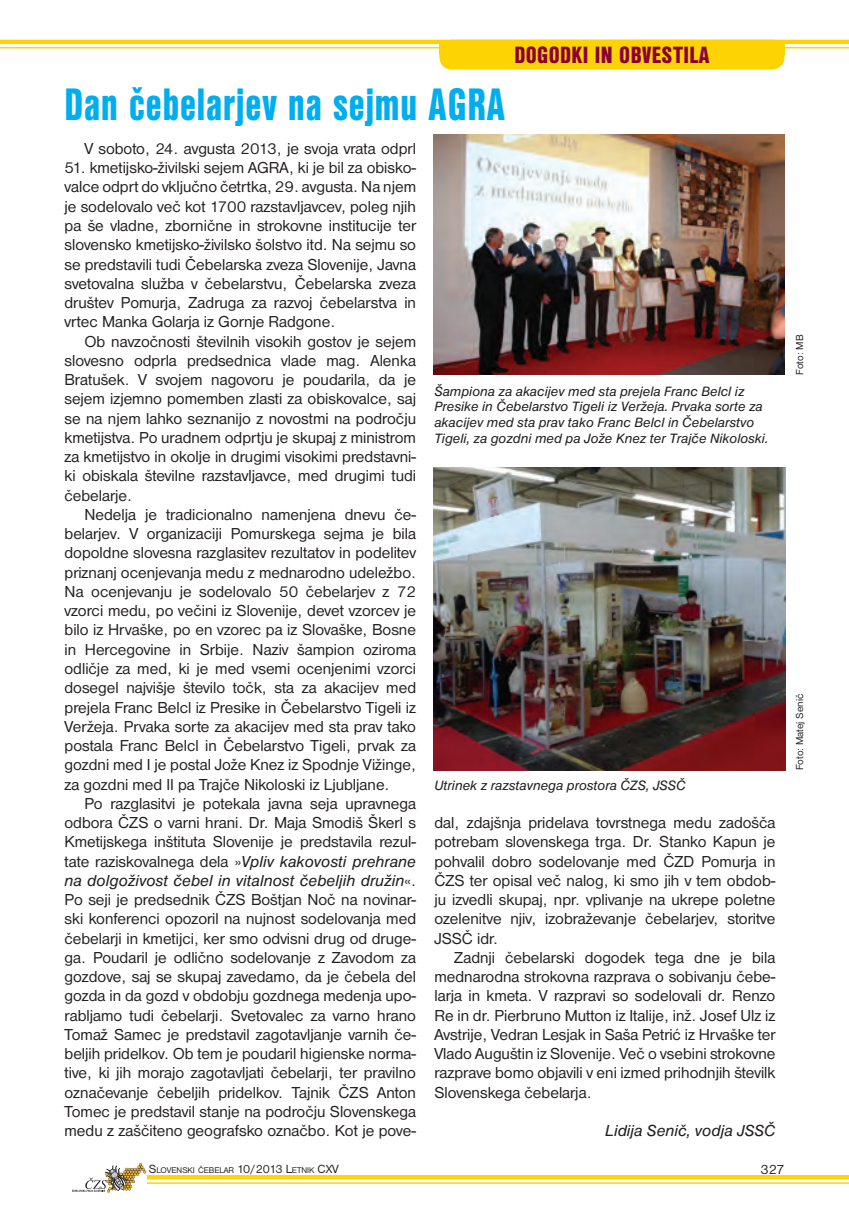
<style>
.page{position:relative;width:849px;height:1221px;background:#fff}
.page>*{position:absolute;margin:0;border:0;box-sizing:border-box;transform-origin:0 0}
.t1{font:47.25px "Nimbus San DCE Blac Cond";letter-spacing:.02em;color:#00aeef;scale:.88 1}
.t2{font:24.5px "Nimbus San DCE Blac Cond";letter-spacing:.015em;color:#8b0036}
.t3{font:16.45px/19.2px "Nimbus San DCE";color:#231f20;text-align:justify}
.t4{font:italic 16.45px "Nimbus San DCE";color:#231f20}
.t5{font:italic 14px/15.8px "Nimbus San DCE";color:#231f20}
.t6{font:14px "Nimbus San DCE";color:#231f20}
.t7{font:10.5px "Nimbus San DCE";letter-spacing:-.005em;color:#231f20}
.t8{font:8.58px "Nimbus San DCE";color:#231f20}
.s1{font-style:italic}
.s2{font-size:12.25px}
</style>
<div class="page">
<hr style="left:0;top:40px;width:15px;height:4px;background:#fed304">
<svg style="left:0;top:47px;width:15px;height:1px"></svg>
<svg style="left:147px;top:1175px;width:701px;height:4px;background:#fed309"></svg>
<hr style="left:96px;top:1182px;width:752px;height:1px;background:#fed304">
<svg style="left:72px;top:1163px;width:74px;height:29px"></svg>
<div style="left:439px;top:40px;width:345px;height:29px;background:#fed304;border-radius:12px"></div>
<hr style="left:15px;top:40px;width:833px;height:4px;background:#fed304">
<hr style="left:15px;top:47px;width:833px;height:1px;background:#fed304">
<div style="left:439px;top:40px;width:345px;height:15px;background:#fed304"></div>
<img style="left:433px;top:135px;width:351px;height:240px">
<img style="left:433px;top:468px;width:352px;height:302px">
<h2 class="t2" style="left:514px;top:41px;width:196px">DOGODKI IN OBVESTILA</h2>
<h1 class="t1" style="left:64px;top:77px;width:501px">Dan čebelarjev na sejmu AGRA</h1>
<p class="t3" style="left:84px;top:139px;width:333px">V soboto, 24. avgusta 2013, je svoja vrata odprl</p>
<p class="t3" style="left:64px;top:158px;width:353px">51. kmetijsko-živilski sejem AGRA, ki je bil za obisko&shy;valce odprt do vključno četrtka, 29. avgusta. Na njem je sodelovalo več kot 1700 razstavljavcev, poleg njih pa še vladne, zbornične in strokovne institucije ter slovensko kmetijsko-živilsko šolstvo itd. Na sejmu so se predstavili tudi Čebelarska zveza Slovenije, Javna svetovalna služba v čebelarstvu, Čebelarska zveza društev Pomurja, Zadruga za razvoj čebelarstva in vrtec Manka Golarja iz Gornje Radgone.</p>
<p class="t3" style="left:64px;top:331px;width:353px;text-indent:20px">Ob navzočnosti številnih visokih gostov je sejem slovesno odprla predsednica vlade mag. Alenka Bratušek. V svojem nagovoru je poudarila, da je sejem izjemno pomemben zlasti za obiskovalce, saj se na njem lahko seznanijo z novostmi na področju kmetijstva. Po uradnem odprtju je skupaj z ministrom za kmetijstvo in okolje in drugimi visokimi predstavni&shy;ki obiskala številne razstavljavce, med drugimi tudi čebelarje.</p>
<p class="t3" style="left:64px;top:505px;width:353px;text-indent:20px">Nedelja je tradicionalno namenjena dnevu če&shy;belarjev. V organizaciji Pomurskega sejma je bila dopoldne slovesna razglasitev rezultatov in podelitev priznanj ocenjevanja medu z mednarodno udeležbo.<br>Na ocenjevanju je sodelovalo 50 čebelarjev z 72 vzorci medu, po večini iz Slovenije, devet vzorcev je bilo iz Hrvaške, po en vzorec pa iz Slovaške, Bosne in Hercegovine in Srbije. Naziv šampion oziroma odličje za med, ki je med vsemi ocenjenimi vzorci dosegel najvišje število točk, sta za akacijev med prejela Franc Belcl iz Presike in Čebelarstvo Tigeli iz Veržeja. Prvaka sorte za akacijev med sta prav tako postala Franc Belcl in Čebelarstvo Tigeli, prvak za gozdni med I je postal Jože Knez iz Spodnje Vižinge, za gozdni med II pa Trajče Nikoloski iz Ljubljane.</p>
<p class="t3" style="left:64px;top:793px;width:353px;text-indent:20px">Po razglasitvi je potekala javna seja upravnega odbora ČZS o varni hrani. Dr. Maja Smodiš Škerl s Kmetijskega inštituta Slovenije je predstavila rezul&shy;tate raziskovalnega dela »<span class="s1">Vpliv kakovosti prehrane na dolgoživost čebel in vitalnost čebeljih družin</span>«.<br>Po seji je predsednik ČZS Boštjan Noč na novinar&shy;ski konferenci opozoril na nujnost sodelovanja med čebelarji in kmetijci, ker smo odvisni drug od druge&shy;ga. Poudaril je odlično sodelovanje z Zavodom za gozdove, saj se skupaj zavedamo, da je čebela del gozda in da gozd v obdobju gozdnega medenja upo&shy;rabljamo tudi čebelarji. Svetovalec za varno hrano Tomaž Samec je predstavil zagotavljanje varnih če&shy;beljih pridelkov. Ob tem je poudaril higienske norma&shy;tive, ki jih morajo zagotavljati čebelarji, ter pravilno označevanje čebeljih pridelkov. Tajnik ČZS Anton Tomec je predstavil stanje na področju Slovenskega medu z zaščiteno geografsko označbo. Kot je pove-</p>
<p class="t5" style="left:434px;top:383px;width:335px">Šampiona za akacijev med sta prejela Franc Belcl iz Presike in Čebelarstvo Tigeli iz Veržeja. Prvaka sorte za akacijev med sta prav tako Franc Belcl in Čebelarstvo Tigeli, za gozdni med pa Jože Knez ter Trajče Nikoloski.</p>
<p class="t5" style="left:434px;top:777px;width:253px">Utrinek z razstavnega prostora ČZS, JSSČ</p>
<p class="t3" style="left:434px;top:813px;width:342px">dal, zdajšnja pridelava tovrstnega medu zadošča potrebam slovenskega trga. Dr. Stanko Kapun je pohvalil dobro sodelovanje med ČZD Pomurja in ČZS ter opisal več nalog, ki smo jih v tem obdob&shy;ju izvedli skupaj, npr. vplivanje na ukrepe poletne ozelenitve njiv, izobraževanje čebelarjev, storitve JSSČ idr.</p>
<p class="t3" style="left:434px;top:947px;width:342px;text-indent:20px">Zadnji čebelarski dogodek tega dne je bila mednarodna strokovna razprava o sobivanju čebe&shy;larja in kmeta. V razpravi so sodelovali dr. Renzo Re in dr. Pierbruno Mutton iz Italije, inž. Josef Ulz iz Avstrije, Vedran Lesjak in Saša Petrić iz Hrvaške ter Vlado Auguštin iz Slovenije. Več o vsebini strokovne razprave bomo objavili v eni izmed prihodnjih številk Slovenskega čebelarja.</p>
<p class="t4" style="left:605px;top:1121px;width:172px">Lidija Senič, vodja JSSČ</p>
<p class="t8" style="left:149px;top:1165px;width:191px"><span class="s2">S</span>LOVENSKI ČEBELAR <span class="s2">10/2013 L</span>ETNIK <span class="s2">CXV</span></p>
<p class="t6" style="left:760px;top:1161px;width:25px">327</p>
<p class="t7" style="left:793px;top:375px;width:42px;rotate:-90deg">Foto: MB</p>
<p class="t7" style="left:793px;top:770px;width:77px;rotate:-90deg">Foto: Matej Senič</p>
</div>
